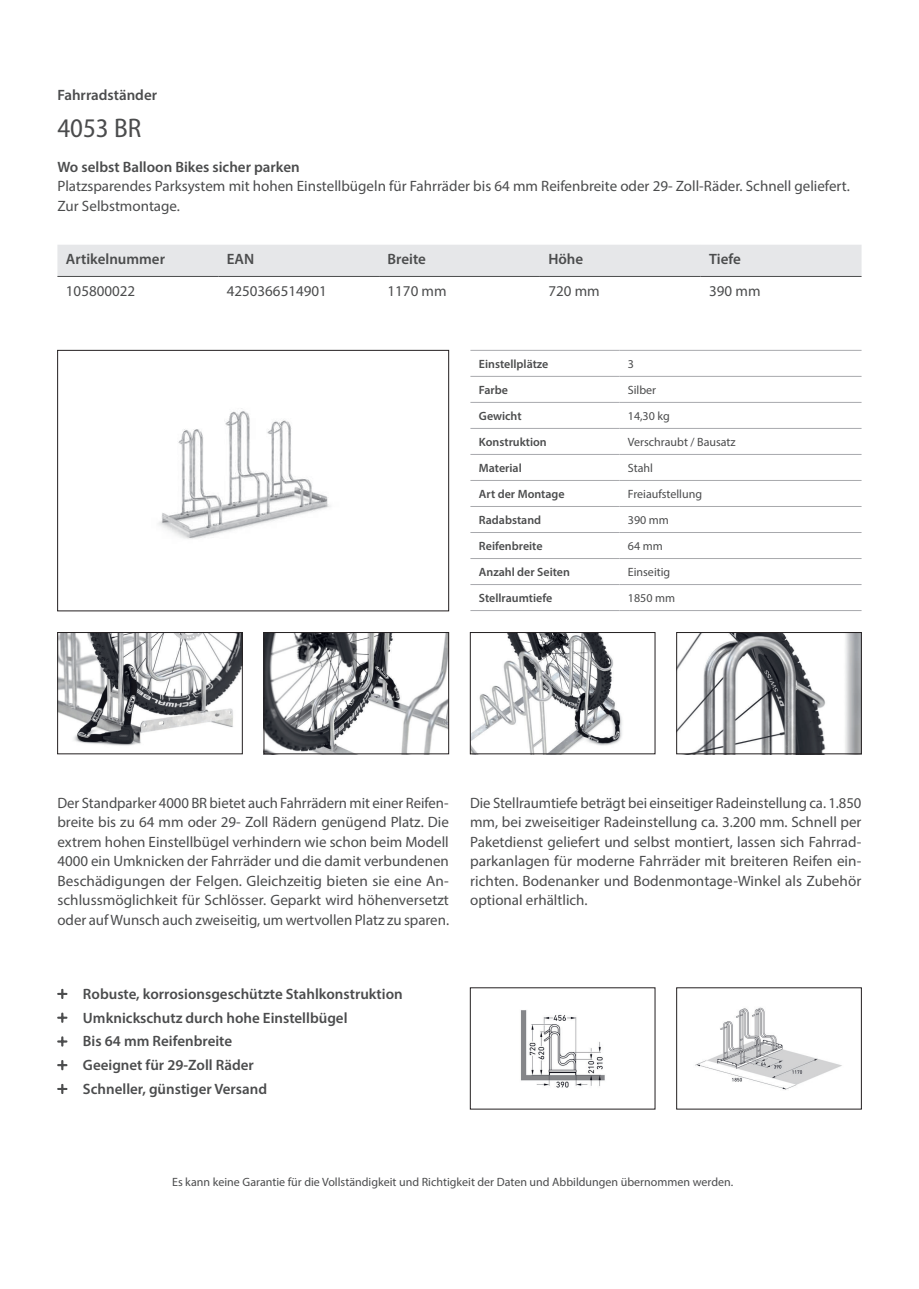
<style>
.page{position:relative;width:919px;height:1289px;background:#fff}
.page>*{position:absolute;margin:0;border:0;box-sizing:border-box;transform-origin:0 0}
.t1{font:semi-condensed 27px "Myriad Pro";color:#4b4c4d}
.t2{font:15px/19.5px "Myriad Pro";color:#4b4c4d;text-align:justify}
.t3{font:600 15px "Myriad Pro";color:#4b4c4d}
.t4{font:12px "Myriad Pro";color:#4b4c4d}
.t5{font:600 12px "Myriad Pro";color:#4b4c4d}
</style>
<div class="page">
<img style="left:695px;top:1007px;width:147px;height:83px">
<img style="left:520px;top:1010px;width:85px;height:78px">
<hr style="left:470px;top:350px;width:149px;height:1px;background:#a8a9ad">
<hr style="left:619px;top:350px;width:242px;height:1px;background:#a8a9ad">
<hr style="left:470px;top:376px;width:149px;height:1px;background:#a8a9ad">
<hr style="left:619px;top:376px;width:242px;height:1px;background:#a8a9ad">
<hr style="left:470px;top:402px;width:149px;height:1px;background:#a8a9ad">
<hr style="left:619px;top:402px;width:242px;height:1px;background:#a8a9ad">
<hr style="left:470px;top:428px;width:149px;height:1px;background:#a8a9ad">
<hr style="left:619px;top:428px;width:242px;height:1px;background:#a8a9ad">
<hr style="left:470px;top:454px;width:149px;height:1px;background:#a8a9ad">
<hr style="left:619px;top:454px;width:242px;height:1px;background:#a8a9ad">
<hr style="left:470px;top:480px;width:149px;height:1px;background:#a8a9ad">
<hr style="left:619px;top:480px;width:242px;height:1px;background:#a8a9ad">
<hr style="left:470px;top:506px;width:149px;height:1px;background:#a8a9ad">
<hr style="left:619px;top:506px;width:242px;height:1px;background:#a8a9ad">
<hr style="left:470px;top:532px;width:149px;height:1px;background:#a8a9ad">
<hr style="left:619px;top:532px;width:242px;height:1px;background:#a8a9ad">
<hr style="left:470px;top:558px;width:149px;height:1px;background:#a8a9ad">
<hr style="left:619px;top:558px;width:242px;height:1px;background:#a8a9ad">
<hr style="left:470px;top:584px;width:149px;height:1px;background:#a8a9ad">
<hr style="left:619px;top:584px;width:242px;height:1px;background:#a8a9ad">
<hr style="left:470px;top:610px;width:149px;height:1px;background:#a8a9ad">
<hr style="left:619px;top:610px;width:242px;height:1px;background:#a8a9ad">
<img style="left:158px;top:408px;width:173px;height:131px">
<div style="left:57px;top:350px;width:392px;height:261px;border:1px solid #231f20"></div>
<img style="left:59px;top:634px;width:181px;height:112px">
<div style="left:57px;top:632px;width:185px;height:122px;border:1px solid #231f20"></div>
<img style="left:266px;top:634px;width:181px;height:118px">
<div style="left:264px;top:632px;width:185px;height:122px;border:1px solid #231f20"></div>
<img style="left:678px;top:634px;width:181px;height:118px">
<div style="left:676px;top:632px;width:185px;height:122px;border:1px solid #231f20"></div>
<img style="left:472px;top:634px;width:150px;height:118px">
<div style="left:470px;top:632px;width:185px;height:122px;border:1px solid #231f20"></div>
<div style="left:57px;top:245px;width:804px;height:31px;background:#e6e7e9"></div>
<hr style="left:57px;top:276px;width:161px;height:1px;background:#4b4c4d">
<hr style="left:218px;top:276px;width:161px;height:1px;background:#4b4c4d">
<hr style="left:379px;top:276px;width:161px;height:1px;background:#4b4c4d">
<hr style="left:540px;top:276px;width:160px;height:1px;background:#4b4c4d">
<hr style="left:700px;top:276px;width:161px;height:1px;background:#4b4c4d">
<p class="t3" style="left:57px;top:85px;width:101px">Fahrradständer</p>
<p class="t1" style="left:57px;top:111px;width:85px">4053 BR</p>
<p class="t3" style="left:57px;top:157px;width:244px">Wo selbst Balloon Bikes sicher parken</p>
<p class="t2" style="left:57px;top:176px;width:794px">Platzsparendes Parksystem mit hohen Einstellbügeln für Fahrräder bis 64 mm Reifenbreite oder 29- Zoll-Räder. Schnell geliefert.<br>Zur Selbstmontage.</p>
<p class="t3" style="left:66px;top:250px;width:101px">Artikelnummer</p>
<p class="t3" style="left:227px;top:250px;width:29px">EAN</p>
<p class="t3" style="left:387px;top:250px;width:40px">Breite</p>
<p class="t3" style="left:548px;top:250px;width:36px">Höhe</p>
<p class="t3" style="left:709px;top:250px;width:33px">Tiefe</p>
<p class="t2" style="left:66px;top:281px;width:71px">105800022</p>
<p class="t2" style="left:227px;top:281px;width:102px">4250366514901</p>
<p class="t2" style="left:387px;top:281px;width:60px">1170 mm</p>
<p class="t2" style="left:548px;top:281px;width:53px">720 mm</p>
<p class="t2" style="left:709px;top:281px;width:53px">390 mm</p>
<p class="t5" style="left:479px;top:356px;width:71px">Einstellplätze</p>
<p class="t4" style="left:627px;top:356px;width:8px">3</p>
<p class="t5" style="left:479px;top:382px;width:31px">Farbe</p>
<p class="t4" style="left:627px;top:382px;width:30px">Silber</p>
<p class="t5" style="left:479px;top:408px;width:44px">Gewicht</p>
<p class="t4" style="left:627px;top:408px;width:43px">14,30 kg</p>
<p class="t5" style="left:479px;top:434px;width:69px">Konstruktion</p>
<p class="t4" style="left:627px;top:434px;width:109px">Verschraubt / Bausatz</p>
<p class="t5" style="left:479px;top:460px;width:44px">Material</p>
<p class="t4" style="left:627px;top:460px;width:27px">Stahl</p>
<p class="t5" style="left:479px;top:486px;width:87px">Art der Montage</p>
<p class="t4" style="left:627px;top:486px;width:76px">Freiaufstellung</p>
<p class="t5" style="left:479px;top:512px;width:64px">Radabstand</p>
<p class="t4" style="left:627px;top:512px;width:43px">390 mm</p>
<p class="t5" style="left:479px;top:538px;width:65px">Reifenbreite</p>
<p class="t4" style="left:627px;top:538px;width:36px">64 mm</p>
<p class="t5" style="left:479px;top:564px;width:93px">Anzahl der Seiten</p>
<p class="t4" style="left:627px;top:564px;width:44px">Einseitig</p>
<p class="t5" style="left:479px;top:590px;width:75px">Stellraumtiefe</p>
<p class="t4" style="left:627px;top:590px;width:49px">1850 mm</p>
<p class="t2" style="left:57px;top:792px;width:393px">Der Standparker 4000 BR bietet auch Fahrrädern mit einer Reifen&shy;breite bis zu 64 mm oder 29- Zoll Rädern genügend Platz. Die extrem hohen Einstellbügel verhindern wie schon beim Modell 4000 ein Umknicken der Fahrräder und die damit verbundenen Beschädigungen der Felgen. Gleichzeitig bieten sie eine An&shy;schlussmöglichkeit für Schlösser. Geparkt wird höhenversetzt oder auf Wunsch auch zweiseitig, um wertvollen Platz zu sparen.</p>
<p class="t2" style="left:470px;top:792px;width:393px">Die Stellraumtiefe beträgt bei einseitiger Radeinstellung ca. 1.850 mm, bei zweiseitiger Radeinstellung ca. 3.200 mm. Schnell per Paketdienst geliefert und selbst montiert, lassen sich Fahrrad&shy;parkanlagen für moderne Fahrräder mit breiteren Reifen ein&shy;richten. Bodenanker und Bodenmontage-Winkel als Zubehör optional erhältlich.</p>
<p class="t3" style="left:83px;top:984px;width:321px">Robuste, korrosionsgeschützte Stahlkonstruktion</p>
<p class="t3" style="left:83px;top:1008px;width:266px">Umknickschutz durch hohe Einstellbügel</p>
<p class="t3" style="left:83px;top:1031px;width:151px">Bis 64 mm Reifenbreite</p>
<p class="t3" style="left:83px;top:1055px;width:172px">Geeignet für 29-Zoll Räder</p>
<p class="t3" style="left:83px;top:1079px;width:186px">Schneller, günstiger Versand</p>
<p class="t4" style="left:172px;top:1174px;width:562px">Es kann keine Garantie für die Vollständigkeit und Richtigkeit der Daten und Abbildungen übernommen werden.</p>
</div>
